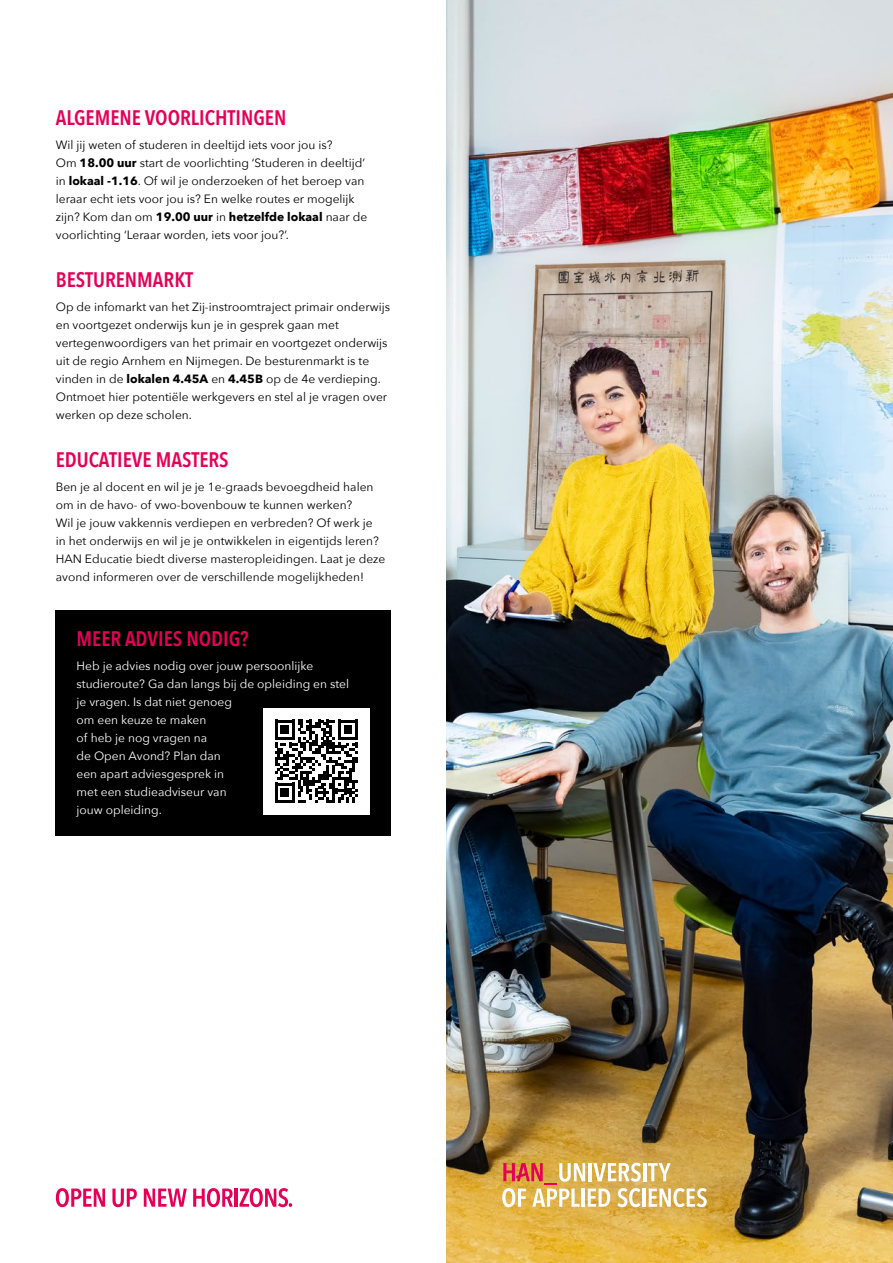
<style>
.page{position:relative;width:893px;height:1263px;background:#fff}
.page>*{position:absolute;margin:0;border:0;box-sizing:border-box;transform-origin:0 0}
.t1{font:600 21px "Avenir Next Condensed";color:#e50056}
.t2{font:12px/18px "Avenir Next";color:#000}
.t3{font:12px/18px "Avenir Next";color:#fff}
.s1{font-weight:700}
</style>
<div class="page">
<img style="left:446px;top:0;width:447px;height:1263px">
<svg style="left:56px;top:1188px;width:49px;height:19px"></svg>
<svg style="left:112px;top:1188px;width:25px;height:19px"></svg>
<svg style="left:144px;top:1188px;width:43px;height:19px"></svg>
<svg style="left:193px;top:1188px;width:40px;height:19px"></svg>
<hr style="left:235px;top:1188px;width:3px;height:19px;background:#e50056">
<svg style="left:239px;top:1188px;width:53px;height:19px"></svg>
<hr style="left:643px;top:1163px;width:3px;height:18px;background:#fff">
<svg style="left:648px;top:1163px;width:23px;height:18px"></svg>
<hr style="left:642px;top:1188px;width:3px;height:19px;background:#fff">
<svg style="left:649px;top:1188px;width:58px;height:19px"></svg>
<svg style="left:502px;top:1163px;width:139px;height:44px"></svg>
<div style="left:55px;top:610px;width:336px;height:226px;background:#000"></div>
<div style="left:263px;top:708px;width:106px;height:106px;background:#fff"></div>
<svg style="left:275px;top:720px;width:83px;height:83px"></svg>
<h1 class="t1" style="left:56px;top:99px;width:232px">ALGEMENE VOORLICHTINGEN</h1>
<p class="t2" style="left:56px;top:135px;width:313px">Wil jij weten of studeren in deeltijd iets voor jou is?<br>Om <span class="s1">18.00 uur</span> start de voorlichting ‘Studeren in deeltijd’ in <span class="s1">lokaal -1.16</span>. Of wil je onderzoeken of het beroep van leraar echt iets voor jou is? En welke routes er mogelijk zijn? Kom dan om <span class="s1">19.00 uur</span> in <span class="s1">hetzelfde lokaal</span> naar de voorlichting ‘Leraar worden, iets voor jou?’.</p>
<h1 class="t1" style="left:56px;top:261px;width:139px">BESTURENMARKT</h1>
<p class="t2" style="left:56px;top:297px;width:336px">Op de infomarkt van het Zij-instroomtraject primair onderwijs en voortgezet onderwijs kun je in gesprek gaan met vertegenwoordigers van het primair en voortgezet onderwijs uit de regio Arnhem en Nijmegen. De besturenmarkt is te vinden in de <span class="s1">lokalen 4.45A</span> en <span class="s1">4.45B</span> op de 4e verdieping.<br>Ontmoet hier potentiële werkgevers en stel al je vragen over werken op deze scholen.</p>
<h1 class="t1" style="left:56px;top:441px;width:174px">EDUCATIEVE MASTERS</h1>
<p class="t2" style="left:56px;top:477px;width:331px">Ben je al docent en wil je je 1e-graads bevoegdheid halen om in de havo- of vwo-bovenbouw te kunnen werken?<br>Wil je jouw vakkennis verdiepen en verbreden? Of werk je in het onderwijs en wil je je ontwikkelen in eigentijds leren?<br>HAN Educatie biedt diverse masteropleidingen. Laat je deze avond informeren over de verschillende mogelijkheden!</p>
<h1 class="t1" style="left:77px;top:621px;width:174px">MEER ADVIES NODIG?</h1>
<p class="t3" style="left:77px;top:657px;width:274px">Heb je advies nodig over jouw persoonlijke studieroute? Ga dan langs bij de opleiding en stel je vragen. Is dat niet genoeg<br>om een keuze te maken<br>of heb je nog vragen na<br>de Open Avond? Plan dan<br>een apart adviesgesprek in<br>met een studieadviseur van<br>jouw opleiding.</p>
</div>
